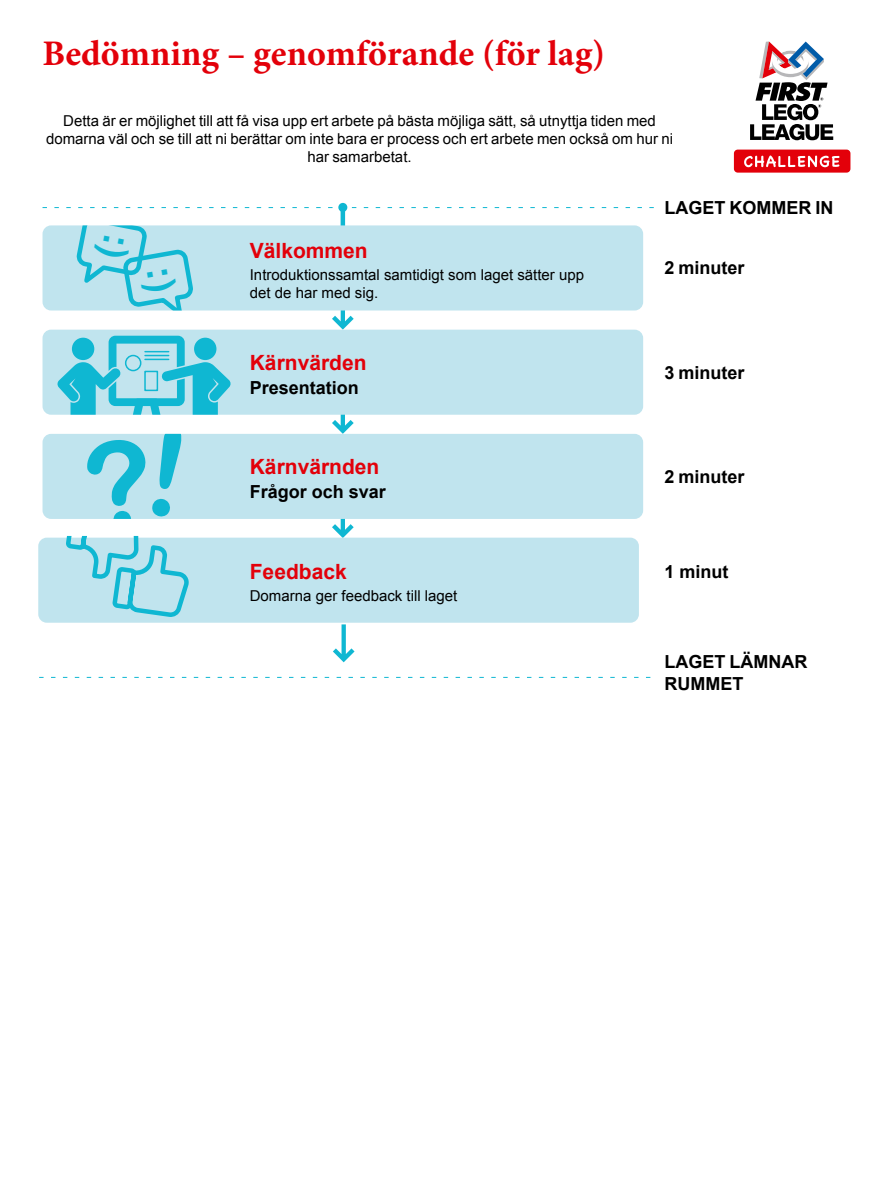
<style>
.page{position:relative;width:893px;height:1191px;background:#fff}
.page>*{position:absolute;margin:0;border:0;box-sizing:border-box;transform-origin:0 0}
.t1{font:700 36px "Minion Pro";color:#e3000a}
.t2{font:700 21px "Arial";color:#e3000a}
.t3{font:700 18px/21.6px "Arial";color:#000}
.t4{font:700 18px "Arial";color:#000}
.t5{font:15px/18px "Arial";color:#000;text-align:center}
.s1{font-style:inherit}
</style>
<div class="page">
<svg style="left:43px;top:207px;width:611px;height:1px"></svg>
<svg style="left:39px;top:677px;width:611px;height:1px"></svg>
<svg style="left:332px;top:310px;width:22px;height:20px"></svg>
<svg style="left:332px;top:415px;width:22px;height:19px"></svg>
<svg style="left:332px;top:519px;width:22px;height:18px"></svg>
<svg style="left:333px;top:624px;width:22px;height:38px"></svg>
<hr style="left:341px;top:207px;width:4px;height:65px;background:#0fb7d2">
<div style="left:338px;top:203px;width:9px;height:9px;background:#0fb7d2;border-radius:50%"></div>
<div style="left:43px;top:225px;width:600px;height:85px;background:#c0e4ee;border-radius:9px"></div>
<div style="left:43px;top:330px;width:600px;height:85px;background:#c0e4ee;border-radius:9px"></div>
<svg style="left:57px;top:336px;width:174px;height:79px"></svg>
<div style="left:43px;top:434px;width:600px;height:85px;background:#c0e4ee;border-radius:9px"></div>
<svg style="left:87px;top:440px;width:59px;height:79px"></svg>
<svg style="left:152px;top:434px;width:29px;height:83px"></svg>
<div style="left:38px;top:537px;width:601px;height:85px;background:#c0e4ee;border-radius:9px"></div>
<svg style="left:64px;top:536px;width:129px;height:81px"></svg>
<div style="left:734px;top:150px;width:116px;height:23px;background:#e3000a;border-radius:4px"></div>
<svg style="left:744px;top:155px;width:95px;height:12px"></svg>
<svg style="left:750px;top:41px;width:83px;height:99px"></svg>
<svg style="left:73px;top:225px;width:123px;height:85px"></svg>
<h1 class="t1" style="left:43px;top:28px;width:564px">Bedömning – genomförande (för lag)</h1>
<p class="t5" style="left:46px;top:112px;width:628px">Detta är er möjlighet till att få visa upp ert arbete på bästa möjliga sätt, så utnyttja tiden med domarna väl och se till att ni berättar om inte bara er process och ert arbete men också om hur ni har samarbetat.</p>
<h2 class="t2" style="left:250px;top:236px;width:119px">Välkommen</h2>
<p class="t5" style="left:250px;top:266px;width:336px;text-align:left">Introduktionssamtal samtidigt som laget sätter upp det de har med sig.</p>
<h2 class="t2" style="left:250px;top:349px;width:118px">Kärnvärden</h2>
<p class="t4" style="left:250px;top:376px;width:111px">Presenta<span class="s1">ti</span>on</p>
<h2 class="t2" style="left:250px;top:453px;width:131px">Kärnvärnden</h2>
<p class="t3" style="left:250px;top:481px;width:138px">Frågor och svar</p>
<h2 class="t2" style="left:250px;top:557px;width:98px">Feedback</h2>
<p class="t5" style="left:250px;top:586px;width:209px">Domarna ger feedback till laget</p>
<p class="t3" style="left:664px;top:198px;width:170px">LAGET KOMMER IN</p>
<p class="t4" style="left:664px;top:256px;width:82px">2 minut<span class="s1">er</span></p>
<p class="t4" style="left:664px;top:360px;width:82px"><span class="s1">3</span> minut<span class="s1">er</span></p>
<p class="t3" style="left:664px;top:466px;width:82px">2 minuter</p>
<p class="t3" style="left:664px;top:561px;width:66px">1 minut</p>
<p class="t3" style="left:664px;top:651px;width:144px">LAGET LÄMNAR<br>RUMMET</p>
</div>
